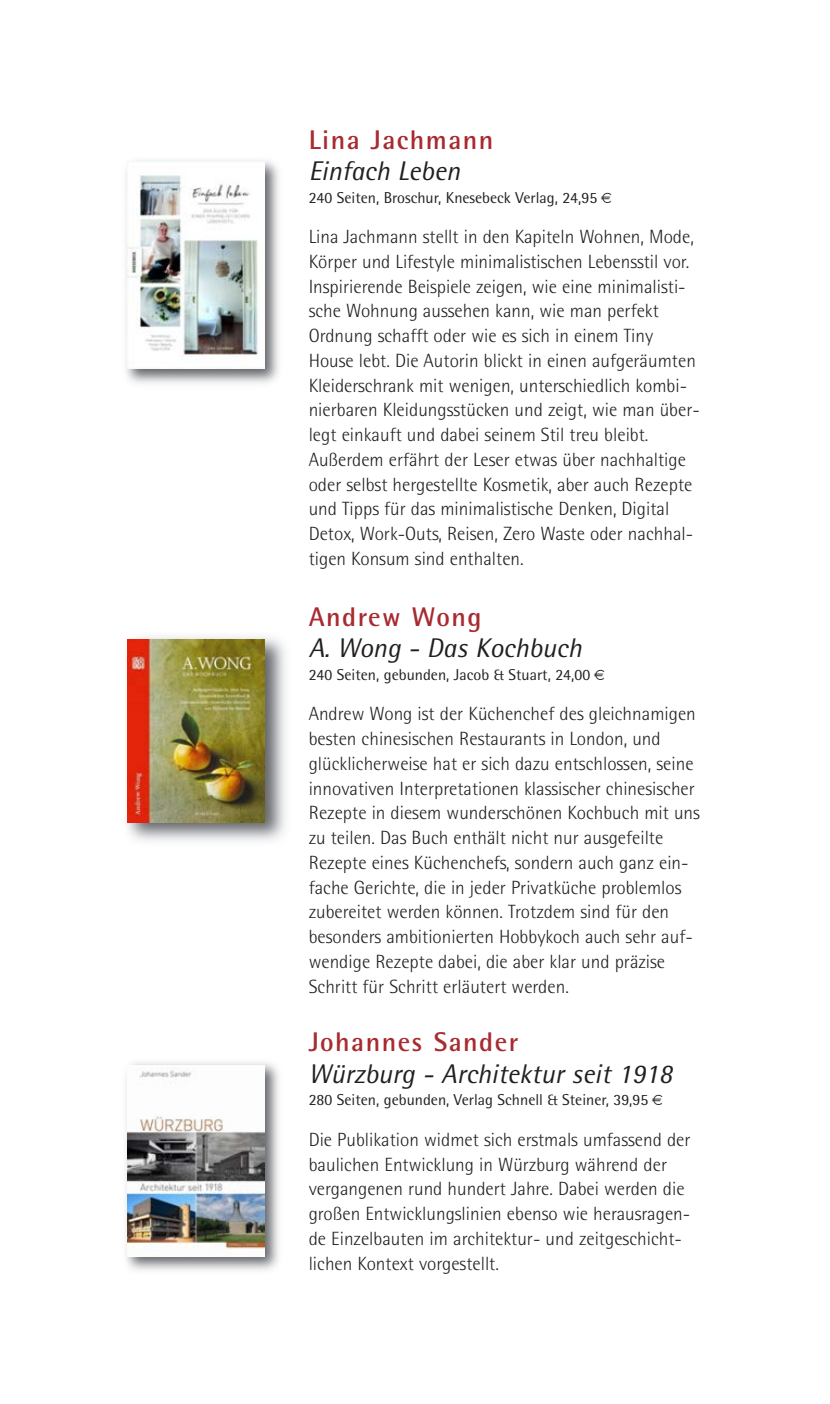
<style>
.page{position:relative;width:830px;height:1404px;background:#fff}
.page>*{position:absolute;margin:0;border:0;box-sizing:border-box;transform-origin:0 0}
.t1{font:italic 27px "Rotis Semi Sans";color:#231f20}
.t2{font:700 27px "Rotis Semi Sans";letter-spacing:.055em;color:#a72b30}
.t3{font:300 19.12px/24.8px "Rotis Semi Sans";color:#231f20}
.t4{font:15.75px "Rotis Semi Sans";color:#231f20}
</style>
<div class="page">
<img style="left:126px;top:160px;width:153px;height:224px">
<img style="left:128px;top:161px;width:137px;height:207px">
<img style="left:126px;top:1062px;width:153px;height:209px">
<img style="left:128px;top:1065px;width:136px;height:191px">
<img style="left:127px;top:636px;width:159px;height:205px">
<img style="left:128px;top:639px;width:137px;height:183px">
<h1 class="t2" style="left:308px;top:130px;width:186px">Lina Jachmann</h1>
<h1 class="t1" style="left:308px;top:161px;width:153px">Einfach Leben</h1>
<p class="t4" style="left:308px;top:192px;width:290px">240 Seiten, Broschur, Knesebeck Verlag, 24,95</p>
<p class="t3" style="left:308px;top:226px;width:392px">Lina Jachmann stellt in den Kapiteln Wohnen, Mode, Körper und Lifestyle minimalistischen Lebensstil vor.<br>Inspirierende Beispiele zeigen, wie eine minimalisti&shy;sche Wohnung aussehen kann, wie man perfekt Ordnung schafft oder wie es sich in einem Tiny House lebt. Die Autorin blickt in einen aufgeräumten Kleiderschrank mit wenigen, unterschiedlich kombi&shy;nierbaren Kleidungsstücken und zeigt, wie man über&shy;legt einkauft und dabei seinem Stil treu bleibt.<br>Außerdem erfährt der Leser etwas über nachhaltige oder selbst hergestellte Kosmetik, aber auch Rezepte und Tipps für das minimalistische Denken, Digital Detox, Work-Outs, Reisen, Zero Waste oder nachhal&shy;tigen Konsum sind enthalten.</p>
<h1 class="t2" style="left:308px;top:607px;width:174px">Andrew Wong</h1>
<h1 class="t1" style="left:308px;top:638px;width:274px">A. Wong - Das Kochbuch</h1>
<p class="t4" style="left:308px;top:669px;width:283px">240 Seiten, gebunden, Jacob &amp; Stuart, 24,00</p>
<p class="t3" style="left:308px;top:703px;width:392px">Andrew Wong ist der Küchenchef des gleichnamigen besten chinesischen Restaurants in London, und glücklicherweise hat er sich dazu entschlossen, seine innovativen Interpretationen klassischer chinesischer Rezepte in diesem wunderschönen Kochbuch mit uns zu teilen. Das Buch enthält nicht nur ausgefeilte Rezepte eines Küchenchefs, sondern auch ganz ein&shy;fache Gerichte, die in jeder Privatküche problemlos zubereitet werden können. Trotzdem sind für den besonders ambitionierten Hobbykoch auch sehr auf&shy;wendige Rezepte dabei, die aber klar und präzise Schritt für Schritt erläutert werden.</p>
<h1 class="t2" style="left:308px;top:1032px;width:211px">Johannes Sander</h1>
<h1 class="t1" style="left:308px;top:1064px;width:365px">Würzburg - Architektur seit 1918</h1>
<p class="t4" style="left:308px;top:1094px;width:341px">280 Seiten, gebunden, Verlag Schnell &amp; Steiner, 39,95</p>
<p class="t3" style="left:308px;top:1128px;width:383px">Die Publikation widmet sich erstmals umfassend der baulichen Entwicklung in Würzburg während der vergangenen rund hundert Jahre. Dabei werden die großen Entwicklungslinien ebenso wie herausragen&shy;de Einzelbauten im architektur- und zeitgeschicht&shy;lichen Kontext vorgestellt.</p>
</div>
